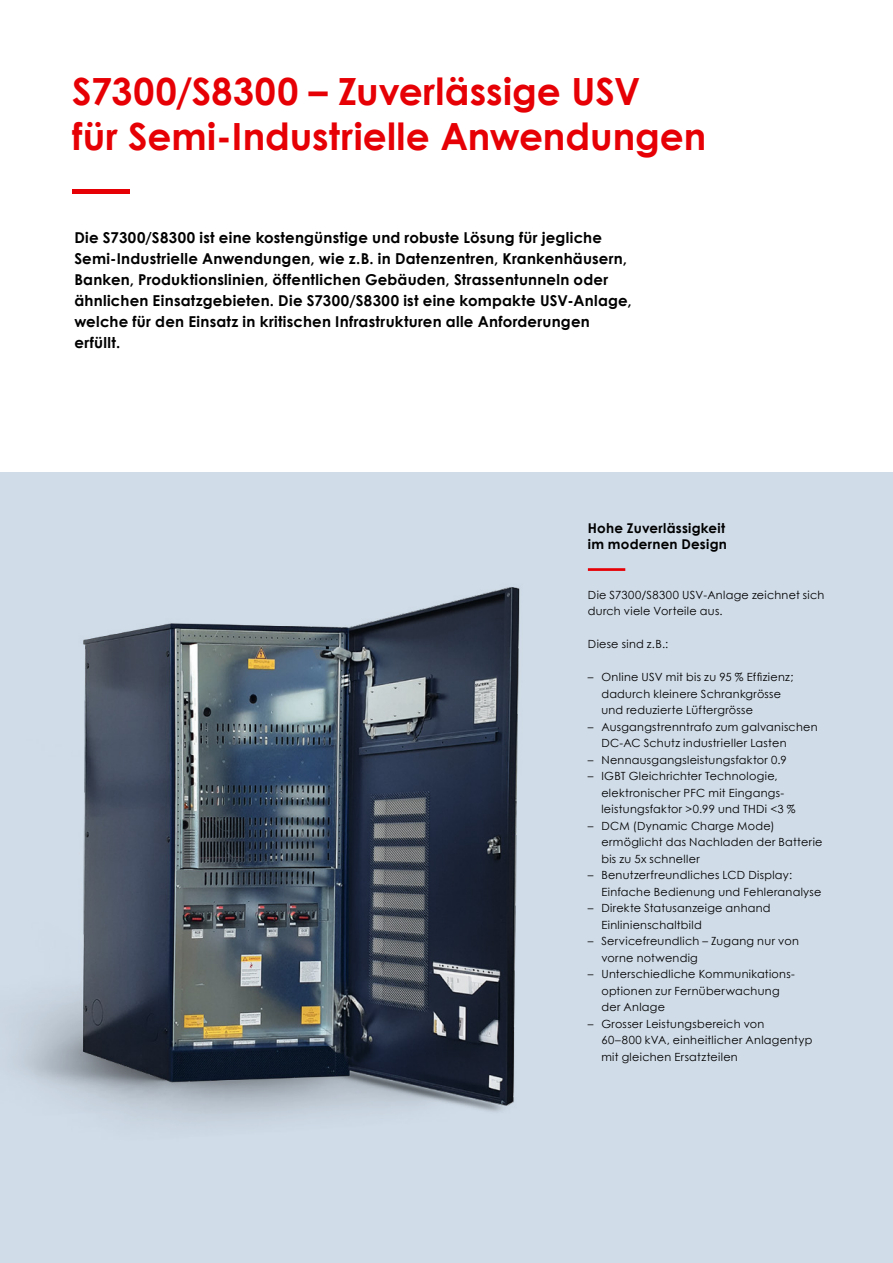
<style>
.page{position:relative;width:893px;height:1263px;background:#fff}
.page>*{position:absolute;margin:0;border:0;box-sizing:border-box;transform-origin:0 0}
.t1{font:700 37.5px/45px "Century Gothic";color:#e60005}
.t2{font:700 15px/21px "Century Gothic";letter-spacing:.015em;color:#000}
.t3{font:700 13.5px/16.5px "Century Gothic";letter-spacing:.02em;color:#000}
.t4{font:11.25px/16.5px "Century Gothic";letter-spacing:.025em;color:#000}
</style>
<div class="page">
<div style="left:0;top:472px;width:893px;height:791px;background:#d0dce8"></div>
<img style="left:12px;top:568px;width:614px;height:555px">
<hr style="left:588px;top:568px;width:37px;height:3px;background:#e60005">
<div style="left:72px;top:189px;width:58px;height:5px;background:#e60005"></div>
<h1 class="t1" style="left:72px;top:67px;width:635px">S7300/S8300 – Zuverlässige USV<br>für Semi-Industrielle Anwendungen</h1>
<p class="t2" style="left:74px;top:226px;width:559px">Die S7300/S8300 ist eine kostengünstige und robuste Lösung für jegliche Semi-Industrielle Anwendungen, wie z.B. in Datenzentren, Krankenhäusern, Banken, Produktionslinien, öffentlichen Gebäuden, Strassentunneln oder ähnlichen Einsatzgebieten. Die S7300/S8300 ist eine kompakte USV-Anlage, welche für den Einsatz in kritischen Infrastrukturen alle Anforderungen erfüllt.</p>
<p class="t3" style="left:588px;top:519px;width:141px">Hohe Zuverlässigkeit im modernen Design</p>
<p class="t4" style="left:588px;top:586px;width:238px">Die S7300/S8300 USV-Anlage zeichnet sich durch viele Vorteile aus.</p>
<p class="t4" style="left:588px;top:636px;width:82px">Diese sind z.B.:</p>
<p class="t4" style="left:601px;top:669px;width:194px;text-indent:-14px">– Online USV mit bis zu 95 % Effizienz; dadurch kleinere Schrankgrösse und reduzierte Lüftergrösse</p>
<p class="t4" style="left:601px;top:718px;width:218px;text-indent:-14px">– Ausgangstrenntrafo zum galvanischen<br>DC-AC Schutz industrieller Lasten</p>
<p class="t4" style="left:588px;top:751px;width:200px">– Nennausgangsleistungsfaktor 0.9</p>
<p class="t4" style="left:601px;top:768px;width:196px;text-indent:-14px">– IGBT Gleichrichter Technologie, elektronischer PFC mit Eingangs&shy;leistungsfaktor &gt;0.99 und THDi &lt;3 %</p>
<p class="t4" style="left:601px;top:817px;width:223px;text-indent:-14px">– DCM (Dynamic Charge Mode) ermöglicht das Nachladen der Batterie bis zu 5x schneller</p>
<p class="t4" style="left:601px;top:867px;width:222px;text-indent:-14px">– Benutzerfreundliches LCD Display:<br>Einfache Bedienung und Fehleranalyse</p>
<p class="t4" style="left:601px;top:900px;width:171px;text-indent:-14px">– Direkte Statusanzeige anhand<br>Einlinienschaltbild</p>
<p class="t4" style="left:601px;top:933px;width:199px;text-indent:-14px">– Servicefreundlich – Zugang nur von vorne notwendig</p>
<p class="t4" style="left:601px;top:966px;width:195px;text-indent:-14px">– Unterschiedliche Kommunikations&shy;optionen zur Fernüberwachung der Anlage</p>
<p class="t4" style="left:601px;top:1015px;width:213px;text-indent:-14px">– Grosser Leistungsbereich von<br>60–800 kVA, einheitlicher Anlagentyp mit gleichen Ersatzteilen</p>
</div>
